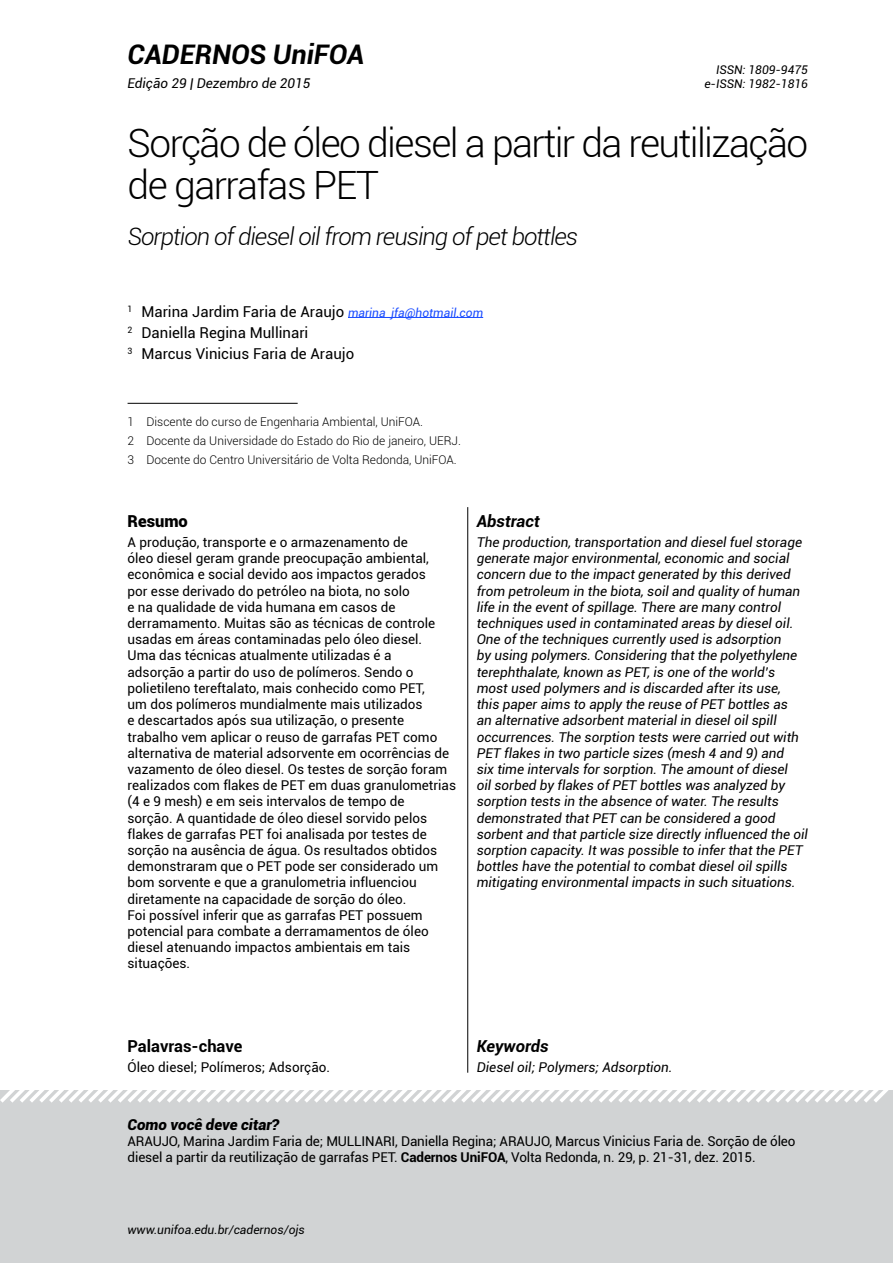
<style>
.page{position:relative;width:893px;height:1263px;background:#fff}
.page>*{position:absolute;margin:0;border:0;box-sizing:border-box;transform-origin:0 0}
.t1{font:300 39px/42px "Roboto";letter-spacing:-.04em;color:#000}
.t2{font:italic 700 27px "Roboto";color:#000}
.t3{font:italic 300 24px "Roboto";letter-spacing:-.04em;color:#000}
.t4{font:italic 700 16.5px "Roboto";color:#000}
.t5{font:700 16.5px "Roboto";color:#000}
.t6{font:900 16.5px "Roboto";color:#000}
.t7{font:15px/21px "Roboto";color:#000}
.t8{font:italic 900 15px "Roboto";color:#000}
.t9{font:13.5px/16.2px "Roboto";color:#000}
.t10{font:italic 13.5px/16.2px "Roboto";color:#000}
.t11{font:300 12px/18.6px "Roboto";color:#000}
.t12{font:italic 12px "Roboto";color:#000}
.s1{font-style:italic;font-size:12px;color:#1a4cff}
.s2{font-weight:700}
</style>
<div class="page">
<div style="left:0;top:1091px;width:893px;height:172px;background:#d1d3d4"></div>
<svg style="left:0;top:1090px;width:893px;height:13px"></svg>
<hr style="left:348px;top:317px;width:135px;height:1px;background:#1a4cff">
<hr style="left:128px;top:403px;width:170px;height:1px;background:#000">
<hr style="left:467px;top:507px;width:1px;height:566px;background:#000">
<h2 class="t2" style="left:128px;top:36px;width:238px">CADERNOS UniFOA</h2>
<p class="t12" style="left:716px;top:61px;width:93px">ISSN: 1809-9475</p>
<p class="t10" style="left:128px;top:75px;width:184px">Edição 29 | Dezembro de 2015</p>
<p class="t12" style="left:704px;top:75px;width:105px">e-ISSN: 1982-1816</p>
<h1 class="t1" style="left:128px;top:121px;width:682px">Sorção de óleo diesel a partir da reutilização de garrafas PET</h1>
<h3 class="t3" style="left:128px;top:219px;width:452px">Sorption of diesel oil from reusing of pet bottles</h3>
<p class="t7" style="left:128px;top:300px;width:357px"><sup>1</sup> Marina Jardim Faria de Araujo <span class="s1">marina_jfa@hotmail.com<br></span><sup>2</sup> Daniella Regina Mullinari<br><sup>3</sup> Marcus Vinicius Faria de Araujo</p>
<p class="t11" style="left:128px;top:412px;width:335px">1 Discente do curso de Engenharia Ambiental, UniFOA.<br>2 Docente da Universidade do Estado do Rio de janeiro, UERJ.<br>3 Docente do Centro Universitário de Volta Redonda, UniFOA.</p>
<p class="t6" style="left:128px;top:509px;width:62px">Resumo</p>
<p class="t9" style="left:128px;top:534px;width:330px">A produção, transporte e o armazenamento de<br>óleo diesel geram grande preocupação ambiental, econômica e social devido aos impactos gerados<br>por esse derivado do petróleo na biota, no solo<br>e na qualidade de vida humana em casos de derramamento. Muitas são as técnicas de controle usadas em áreas contaminadas pelo óleo diesel.<br>Uma das técnicas atualmente utilizadas é a<br>adsorção a partir do uso de polímeros. Sendo o polietileno tereftalato, mais conhecido como PET,<br>um dos polímeros mundialmente mais utilizados<br>e descartados após sua utilização, o presente trabalho vem aplicar o reuso de garrafas PET como alternativa de material adsorvente em ocorrências de vazamento de óleo diesel. Os testes de sorção foram realizados com flakes de PET em duas granulometrias (4 e 9 mesh) e em seis intervalos de tempo de<br>sorção. A quantidade de óleo diesel sorvido pelos flakes de garrafas PET foi analisada por testes de sorção na ausência de água. Os resultados obtidos demonstraram que o PET pode ser considerado um bom sorvente e que a granulometria influenciou diretamente na capacidade de sorção do óleo.<br>Foi possível inferir que as garrafas PET possuem potencial para combate a derramamentos de óleo diesel atenuando impactos ambientais em tais situações.</p>
<p class="t4" style="left:477px;top:509px;width:64px">Abstract</p>
<p class="t10" style="left:477px;top:534px;width:333px">The production, transportation and diesel fuel storage generate major environmental, economic and social concern due to the impact generated by this derived from petroleum in the biota, soil and quality of human life in the event of spillage. There are many control techniques used in contaminated areas by diesel oil.<br>One of the techniques currently used is adsorption<br>by using polymers. Considering that the polyethylene terephthalate, known as PET, is one of the world’s most used polymers and is discarded after its use,<br>this paper aims to apply the reuse of PET bottles as<br>an alternative adsorbent material in diesel oil spill occurrences. The sorption tests were carried out with PET flakes in two particle sizes (mesh 4 and 9) and<br>six time intervals for sorption. The amount of diesel<br>oil sorbed by flakes of PET bottles was analyzed by sorption tests in the absence of water. The results demonstrated that PET can be considered a good sorbent and that particle size directly influenced the oil sorption capacity. It was possible to infer that the PET bottles have the potential to combat diesel oil spills mitigating environmental impacts in such situations.</p>
<p class="t5" style="left:128px;top:1034px;width:116px">Palavras-chave</p>
<p class="t9" style="left:128px;top:1059px;width:204px">Óleo diesel; Polímeros; Adsorção.</p>
<p class="t4" style="left:477px;top:1034px;width:73px">Keywords</p>
<p class="t10" style="left:477px;top:1059px;width:197px">Diesel oil; Polymers; Adsorption.</p>
<p class="t8" style="left:128px;top:1114px;width:153px">Como você deve citar?</p>
<p class="t9" style="left:128px;top:1132px;width:669px">ARAUJO, Marina Jardim Faria de; MULLINARI, Daniella Regina; ARAUJO, Marcus Vinicius Faria de. Sorção de óleo diesel a partir da reutilização de garrafas PET. <span class="s2">Cadernos UniFOA</span>, Volta Redonda, n. 29, p. 21-31, dez. 2015.</p>
<p class="t12" style="left:128px;top:1221px;width:179px">www.unifoa.edu.br/cadernos/ojs</p>
</div>
